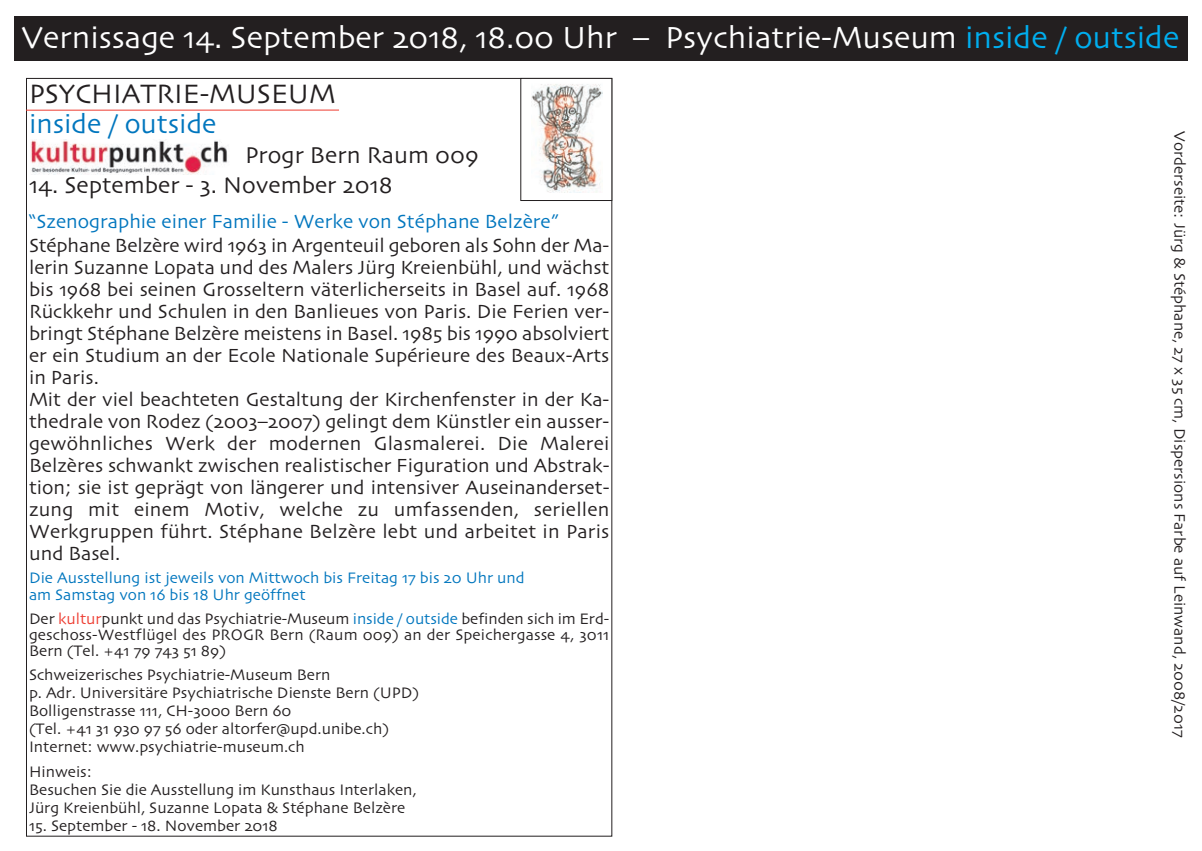
<style>
.page{position:relative;width:1202px;height:851px;background:#fff}
.page>*{position:absolute;margin:0;border:0;box-sizing:border-box;transform-origin:0 0}
.t1{font:32px "Skia";color:#fff}
.t2{font:28px "Skia";color:#231f20}
.t3{font:28px "Skia";color:#0076be}
.t4{font:24px "Skia";color:#231f20}
.t5{font:20px/22px "Skia";color:#231f20}
.t6{font:20px "Skia";color:#0076be}
.t7{font:16px/18px "Skia";color:#231f20}
.t8{font:16px/16px "Skia";color:#0076be}
.s1{color:#00aeef}
.s2{color:#ee3c31}
.s3{color:#0076be}
</style>
<div class="page">
<div style="left:14px;top:16px;width:1173px;height:45px;background:#231f20"></div>
<hr style="left:26px;top:110px;width:313px;height:1px;background:#ee3c31">
<img style="left:531px;top:84px;width:71px;height:108px">
<div style="left:520px;top:78px;width:92px;height:123px;border:1px solid #231f20"></div>
<img style="left:30px;top:139px;width:198px;height:35px">
<h1 class="t1" style="left:22px;top:18px;width:1159px">Vernissage 14. September 2018, 18.00 Uhr – Psychiatrie-Museum <span class="s1">inside / outside</span></h1>
<h2 class="t2" style="left:29px;top:77px;width:308px">PSYCHIATRIE-MUSEUM</h2>
<h2 class="t3" style="left:29px;top:107px;width:189px">inside / outside</h2>
<p class="t4" style="left:245px;top:141px;width:235px">Progr Bern Raum 009</p>
<p class="t4" style="left:29px;top:171px;width:365px">14. September - 3. November 2018</p>
<p class="t6" style="left:29px;top:209px;width:531px">“Szenographie einer Familie - Werke von Stéphane Belzère”</p>
<p class="t5" style="left:29px;top:234px;width:582px">Stéphane Belzère wird 1963 in Argenteuil geboren als Sohn der Ma&shy;lerin Suzanne Lopata und des Malers Jürg Kreienbühl, und wächst bis 1968 bei seinen Grosseltern väterlicherseits in Basel auf. 1968<br>Rückkehr und Schulen in den Banlieues von Paris. Die Ferien ver&shy;bringt Stéphane Belzère meistens in Basel. 1985 bis 1990 absolviert er ein Studium an der Ecole Nationale Supérieure des Beaux-Arts in Paris.<br>Mit der viel beachteten Gestaltung der Kirchenfenster in der Ka&shy;thedrale von Rodez (2003–2007) gelingt dem Künstler ein ausser&shy;gewöhnliches Werk der modernen Glasmalerei. Die Malerei Belzères schwankt zwischen realistischer Figuration und Abstrak&shy;tion; sie ist geprägt von längerer und intensiver Auseinanderset&shy;zung mit einem Motiv, welche zu umfassenden, seriellen Werkgruppen führt. Stéphane Belzère lebt und arbeitet in Paris und Basel.</p>
<p class="t8" style="left:29px;top:570px;width:497px">Die Ausstellung ist jeweils von Mittwoch bis Freitag 17 bis 20 Uhr und am Samstag von 16 bis 18 Uhr geöffnet</p>
<p class="t7" style="left:29px;top:610px;width:582px;line-height:16px;text-align:justify">Der <span class="s2">kultur</span>punkt und das Psychiatrie-Museum <span class="s3">inside / outside</span> befinden sich im Erd&shy;geschoss-Westflügel des PROGR Bern (Raum 009) an der Speichergasse 4, 3011<br>Bern (Tel. +41 79 743 51 89)</p>
<p class="t7" style="left:29px;top:665px;width:392px">Schweizerisches Psychiatrie-Museum Bern<br>p. Adr. Universitäre Psychiatrische Dienste Bern (UPD)<br>Bolligenstrasse 111, CH-3000 Bern 60<br>(Tel. +41 31 930 97 56 oder altorfer@upd.unibe.ch)<br>Internet: www.psychiatrie-museum.ch</p>
<p class="t7" style="left:29px;top:762px;width:389px">Hinweis:<br>Besuchen Sie die Ausstellung im Kunsthaus Interlaken,<br>Jürg Kreienbühl, Suzanne Lopata &amp; Stéphane Belzère</p>
<p class="t7" style="left:29px;top:816px;width:250px">15. September - 18. November 2018</p>
<p class="t7" style="left:1189px;top:131px;width:608px;rotate:90deg">Vorderseite: Jürg &amp; Stéphane, 27 x 35 cm, Dispersions Farbe auf Leinwand, 2008/2017</p>
</div>
